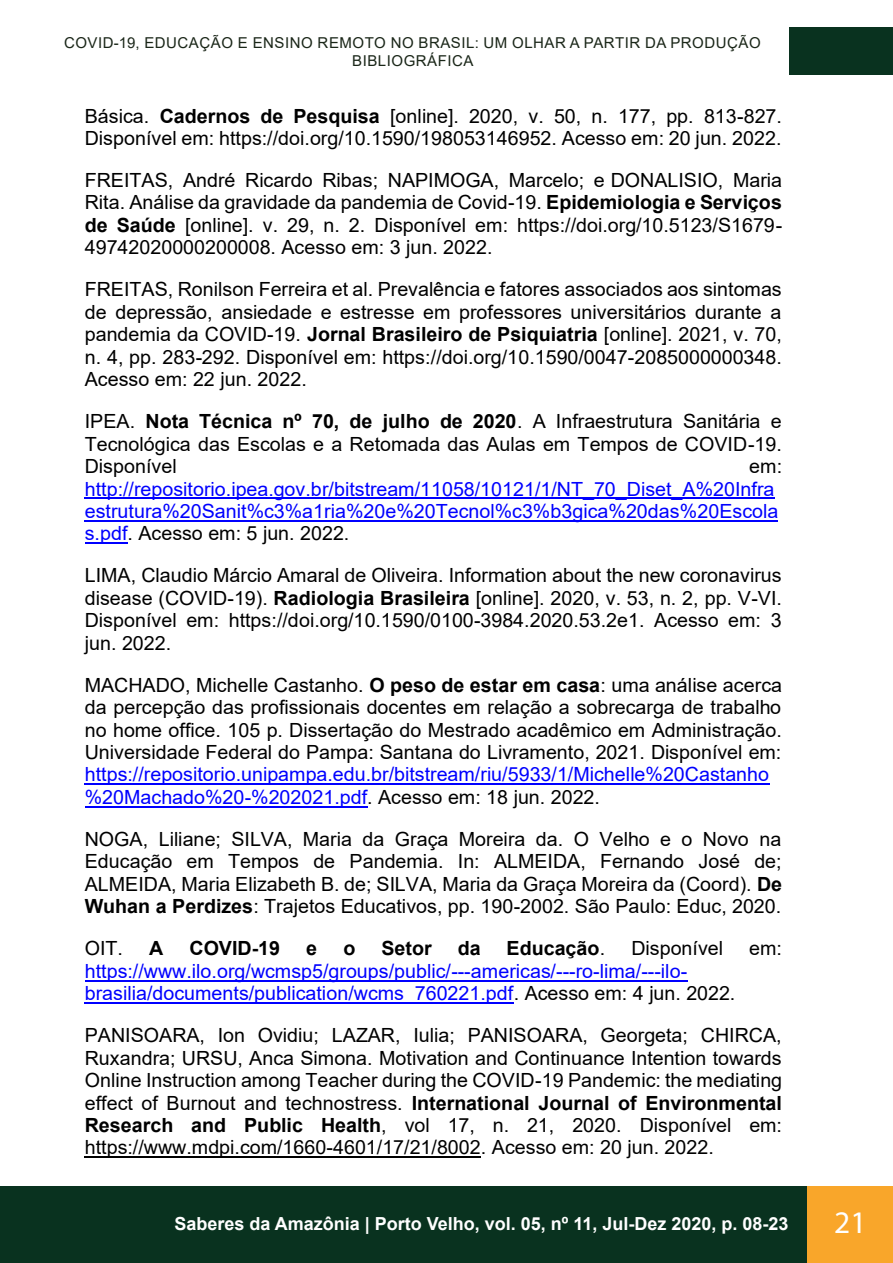
<style>
.page{position:relative;width:893px;height:1263px;background:#fff}
.page>*{position:absolute;margin:0;border:0;box-sizing:border-box;transform-origin:0 0}
.t1{font:31.5px "Myriad Pro";color:#fff}
.t2{font:19.5px/22.5px "Arial";color:#000;text-align:justify}
.t3{font:19.5px/22.5px "Arial";color:#00f}
.t4{font:700 19.5px "Arial";color:#000}
.t5{font:700 18px "Arial";color:#fff}
.t6{font:15px/18px "Arial";letter-spacing:.035em;color:#1a2618;text-align:center}
.s1{font-weight:700}
.s2{color:#000}
.s3{color:#00f}
.s4{font-weight:400}
</style>
<div class="page">
<div style="left:789px;top:28px;width:104px;height:47px;background:#09321f"></div>
<div style="left:0;top:1186px;width:893px;height:77px;background:#09321f"></div>
<div style="left:808px;top:1186px;width:85px;height:77px;background:#f9a62a"></div>
<hr style="left:85px;top:498px;width:690px;height:1px;background:#00f">
<hr style="left:85px;top:520px;width:693px;height:1px;background:#00f">
<hr style="left:85px;top:543px;width:43px;height:1px;background:#00f">
<hr style="left:85px;top:783px;width:685px;height:2px;background:#00f">
<hr style="left:85px;top:806px;width:282px;height:1px;background:#00f">
<hr style="left:85px;top:980px;width:602px;height:1px;background:#00f">
<hr style="left:85px;top:1002px;width:429px;height:2px;background:#00f">
<hr style="left:85px;top:1156px;width:396px;height:2px;background:#000">
<p class="t6" style="left:64px;top:34px;width:698px">COVID-19, EDUCAÇÃO E ENSINO REMOTO NO BRASIL: UM OLHAR A PARTIR DA PRODUÇÃO<br>BIBLIOGRÁFICA</p>
<p class="t2" style="left:85px;top:104px;width:699px">Básica. <span class="s1">Cadernos de Pesquisa</span> [online]. 2020, v. 50, n. 177, pp. 813-827.<br>Disponível em: https://doi.org/10.1590/198053146952. Acesso em: 20 jun. 2022.</p>
<p class="t2" style="left:85px;top:169px;width:699px">FREITAS, André Ricardo Ribas; NAPIMOGA, Marcelo; e DONALISIO, Maria Rita. Análise da gravidade da pandemia de Covid-19. <span class="s1">Epidemiologia e Serviços de Saúde</span> [online]. v. 29, n. 2. Disponível em: https://doi.org/10.5123/S1679- 49742020000200008. Acesso em: 3 jun. 2022.</p>
<p class="t2" style="left:85px;top:278px;width:699px">FREITAS, Ronilson Ferreira et al. Prevalência e fatores associados aos sintomas de depressão, ansiedade e estresse em professores universitários durante a pandemia da COVID-19. <span class="s1">Jornal Brasileiro de Psiquiatria</span> [online]. 2021, v. 70, n. 4, pp. 283-292. Disponível em: https://doi.org/10.1590/0047-2085000000348.<br>Acesso em: 22 jun. 2022.</p>
<p class="t2" style="left:85px;top:410px;width:699px">IPEA. <span class="s1">Nota Técnica nº 70, de julho de 2020</span>. A Infraestrutura Sanitária e Tecnológica das Escolas e a Retomada das Aulas em Tempos de COVID-19.<br>Disponível</p>
<p class="t3" style="left:85px;top:455px;width:699px;text-indent:664px"><span class="s2">em: </span>http://repositorio.ipea.gov.br/bitstream/11058/10121/1/NT_70_Diset_A%20Infra estrutura%20Sanit%c3%a1ria%20e%20Tecnol%c3%b3gica%20das%20Escola s.pdf<span class="s2">. Acesso em: 5 jun. 2022.</span></p>
<p class="t2" style="left:85px;top:564px;width:699px">LIMA, Claudio Márcio Amaral de Oliveira. Information about the new coronavirus disease (COVID-19). <span class="s1">Radiologia Brasileira</span> [online]. 2020, v. 53, n. 2, pp. V-VI.<br>Disponível em: https://doi.org/10.1590/0100-3984.2020.53.2e1. Acesso em: 3 jun. 2022.</p>
<p class="t2" style="left:85px;top:674px;width:699px;text-align:left">MACHADO, Michelle Castanho. <span class="s1">O peso de estar em casa</span>: uma análise acerca da percepção das profissionais docentes em relação a sobrecarga de trabalho no home office. 105 p. Dissertação do Mestrado acadêmico em Administração.<br>Universidade Federal do Pampa: Santana do Livramento, 2021. Disponível em: <span class="s3">https://repositorio.unipampa.edu.br/bitstream/riu/5933/1/Michelle%20Castanho %20Machado%20-%202021.pdf</span>. Acesso em: 18 jun. 2022.</p>
<p class="t2" style="left:85px;top:828px;width:699px">NOGA, Liliane; SILVA, Maria da Graça Moreira da. O Velho e o Novo na Educação em Tempos de Pandemia. In: ALMEIDA, Fernando José de; ALMEIDA, Maria Elizabeth B. de; SILVA, Maria da Graça Moreira da (Coord). <span class="s1">De Wuhan a Perdizes</span>: Trajetos Educativos, pp. 190-2002. São Paulo: Educ, 2020.</p>
<p class="t2" style="left:85px;top:937px;width:40px">OIT.</p>
<p class="t4" style="left:149px;top:935px;width:16px">A</p>
<p class="t4" style="left:190px;top:935px;width:92px">COVID-19</p>
<p class="t4" style="left:306px;top:935px;width:12px">e</p>
<p class="t4" style="left:343px;top:935px;width:14px">o</p>
<p class="t4" style="left:381px;top:935px;width:52px">Setor</p>
<p class="t4" style="left:458px;top:935px;width:24px">da</p>
<p class="t4" style="left:507px;top:935px;width:100px">Educação<span class="s4">.</span></p>
<p class="t2" style="left:631px;top:937px;width:93px">Disponível</p>
<p class="t2" style="left:749px;top:937px;width:34px">em:</p>
<p class="t3" style="left:85px;top:959px;width:652px">https://www.ilo.org/wcmsp5/groups/public/---americas/---ro-lima/---ilo&shy;brasilia/documents/publication/wcms_760221.pdf<span class="s2">. Acesso em: 4 jun. 2022.</span></p>
<p class="t2" style="left:85px;top:1024px;width:699px">PANISOARA, Ion Ovidiu; LAZAR, Iulia; PANISOARA, Georgeta; CHIRCA, Ruxandra; URSU, Anca Simona. Motivation and Continuance Intention towards Online Instruction among Teacher during the COVID-19 Pandemic: the mediating effect of Burnout and technostress. <span class="s1">International Journal of Environmental Research and Public Health</span>, vol 17, n. 21, 2020. Disponível em: https://www.mdpi.com/1660-4601/17/21/8002. Acesso em: 20 jun. 2022.</p>
<p class="t5" style="left:174px;top:1211px;width:616px">Saberes da Amazônia | Porto Velho, vol. 05, nº 11, Jul-Dez 2020, p. 08-23</p>
<h1 class="t1" style="left:834px;top:1202px;width:34px">21</h1>
</div>
